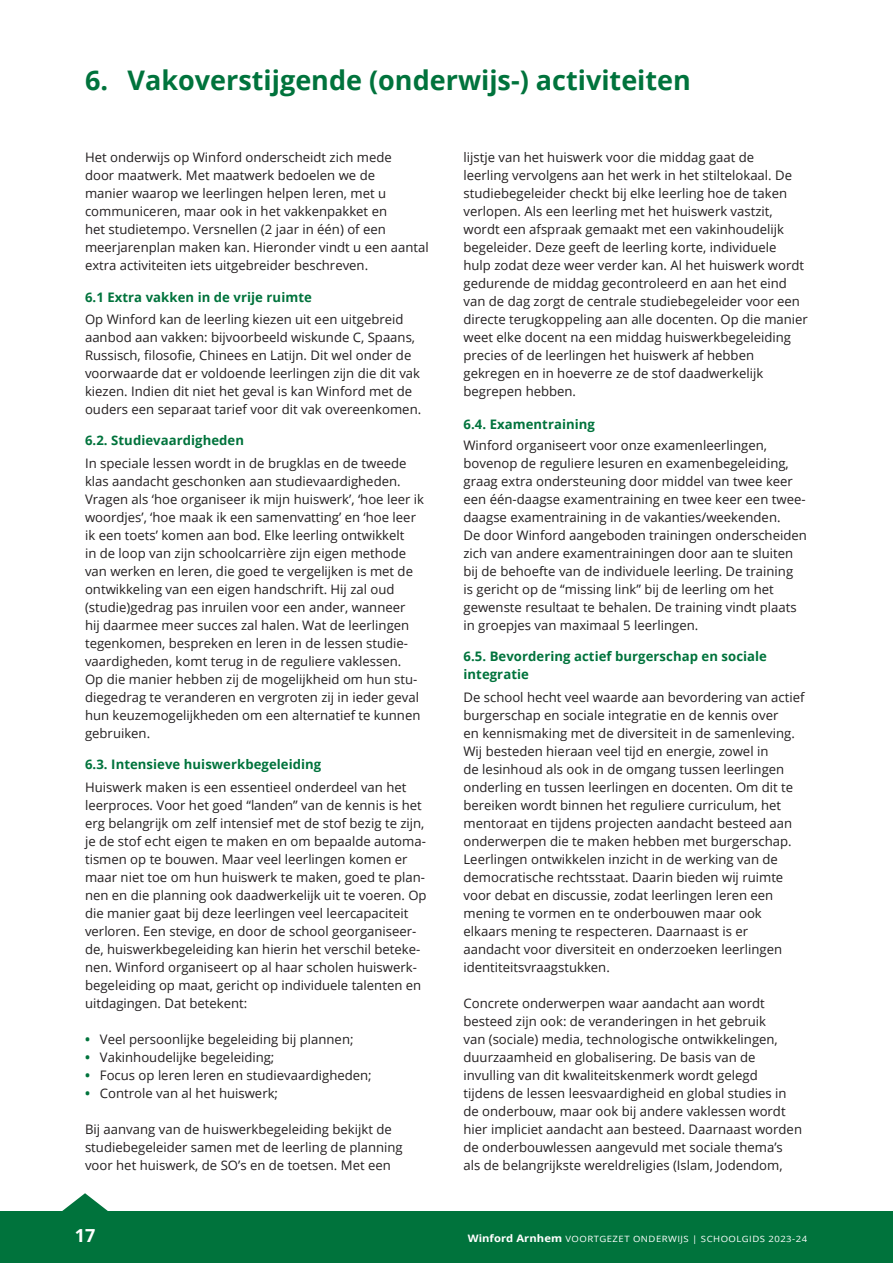
<style>
.page{position:relative;width:893px;height:1263px;background:#fff}
.page>*{position:absolute;margin:0;border:0;box-sizing:border-box;transform-origin:0 0}
.t1{font:700 27px "Open Sans";color:#00733c}
.t2{font:700 18px "Open Sans";color:#fff}
.t3{font:13.2px/18px "Open Sans";color:#231f20}
.t4{font:700 13.2px/18px "Open Sans";letter-spacing:.005em;color:#00733c}
.t5{font:8.7px "Open Sans";letter-spacing:.05em;color:#fff;scale:1.1 1}
.s1{font-weight:700;color:#00733c}
.s2{font-weight:700;font-size:10.2px}
</style>
<div class="page">
<div style="left:0;top:1212px;width:893px;height:51px;background:#00733c"></div>
<svg style="left:61px;top:1193px;width:48px;height:19px"></svg>
<h1 class="t1" style="left:85px;top:61px;width:607px">6. Vakoverstijgende (onderwijs-) activiteiten</h1>
<p class="t3" style="left:85px;top:148px;width:345px">Het onderwijs op Winford onderscheidt zich mede<br>door maatwerk. Met maatwerk bedoelen we de<br>manier waarop we leerlingen helpen leren, met u communiceren, maar ook in het vakkenpakket en<br>het studietempo. Versnellen (2 jaar in één) of een meerjarenplan maken kan. Hieronder vindt u een aantal extra activiteiten iets uitgebreider beschreven.</p>
<p class="t4" style="left:85px;top:287px;width:228px">6.1 Extra vakken in de vrije ruimte</p>
<p class="t3" style="left:85px;top:310px;width:338px">Op Winford kan de leerling kiezen uit een uitgebreid aanbod aan vakken: bijvoorbeeld wiskunde C, Spaans, Russisch, filosofie, Chinees en Latijn. Dit wel onder de voorwaarde dat er voldoende leerlingen zijn die dit vak kiezen. Indien dit niet het geval is kan Winford met de ouders een separaat tarief voor dit vak overeenkomen.</p>
<p class="t4" style="left:85px;top:431px;width:161px">6.2. Studievaardigheden</p>
<p class="t3" style="left:85px;top:454px;width:341px">In speciale lessen wordt in de brugklas en de tweede klas aandacht geschonken aan studievaardigheden.<br>Vragen als ‘hoe organiseer ik mijn huiswerk’, ‘hoe leer ik woordjes’, ‘hoe maak ik een samenvatting’ en ‘hoe leer ik een toets’ komen aan bod. Elke leerling ontwikkelt<br>in de loop van zijn schoolcarrière zijn eigen methode van werken en leren, die goed te vergelijken is met de ontwikkeling van een eigen handschrift. Hij zal oud (studie)gedrag pas inruilen voor een ander, wanneer<br>hij daarmee meer succes zal halen. Wat de leerlingen tegenkomen, bespreken en leren in de lessen studie&shy;vaardigheden, komt terug in de reguliere vaklessen.<br>Op die manier hebben zij de mogelijkheid om hun stu&shy;diegedrag te veranderen en vergroten zij in ieder geval hun keuzemogelijkheden om een alternatief te kunnen gebruiken.</p>
<p class="t4" style="left:85px;top:755px;width:238px">6.3. Intensieve huiswerkbegeleiding</p>
<p class="t3" style="left:85px;top:778px;width:343px">Huiswerk maken is een essentieel onderdeel van het leerproces. Voor het goed “landen” van de kennis is het erg belangrijk om zelf intensief met de stof bezig te zijn, je de stof echt eigen te maken en om bepaalde automa&shy;tismen op te bouwen. Maar veel leerlingen komen er maar niet toe om hun huiswerk te maken, goed te plan&shy;nen en die planning ook daadwerkelijk uit te voeren. Op die manier gaat bij deze leerlingen veel leercapaciteit verloren. Een stevige, en door de school georganiseer&shy;de, huiswerkbegeleiding kan hierin het verschil beteke&shy;nen. Winford organiseert op al haar scholen huiswerk&shy;begeleiding op maat, gericht op individuele talenten en uitdagingen. Dat betekent:</p>
<p class="t3" style="left:85px;top:1030px;width:270px"><span class="s1">•</span> Veel persoonlijke begeleiding bij plannen;</p>
<p class="t3" style="left:85px;top:1048px;width:191px"><span class="s1">•</span> Vakinhoudelijke begeleiding;</p>
<p class="t3" style="left:85px;top:1066px;width:288px"><span class="s1">•</span> Focus op leren leren en studievaardigheden;</p>
<p class="t3" style="left:85px;top:1084px;width:195px"><span class="s1">•</span> Controle van al het huiswerk;</p>
<p class="t3" style="left:85px;top:1120px;width:319px">Bij aanvang van de huiswerkbegeleiding bekijkt de studiebegeleider samen met de leerling de planning voor het huiswerk, de SO’s en de toetsen. Met een</p>
<p class="t3" style="left:463px;top:148px;width:346px">lijstje van het huiswerk voor die middag gaat de<br>leerling vervolgens aan het werk in het stiltelokaal. De studiebegeleider checkt bij elke leerling hoe de taken verlopen. Als een leerling met het huiswerk vastzit, wordt een afspraak gemaakt met een vakinhoudelijk begeleider. Deze geeft de leerling korte, individuele<br>hulp zodat deze weer verder kan. Al het huiswerk wordt gedurende de middag gecontroleerd en aan het eind van de dag zorgt de centrale studiebegeleider voor een directe terugkoppeling aan alle docenten. Op die manier weet elke docent na een middag huiswerkbegeleiding precies of de leerlingen het huiswerk af hebben gekregen en in hoeverre ze de stof daadwerkelijk begrepen hebben.</p>
<p class="t4" style="left:463px;top:415px;width:133px">6.4. Examentraining</p>
<p class="t3" style="left:463px;top:436px;width:345px">Winford organiseert voor onze examenleerlingen, bovenop de reguliere lesuren en examenbegeleiding, graag extra ondersteuning door middel van twee keer een één-daagse examentraining en twee keer een twee&shy;daagse examentraining in de vakanties/weekenden.<br>De door Winford aangeboden trainingen onderscheiden zich van andere examentrainingen door aan te sluiten bij de behoefte van de individuele leerling. De training<br>is gericht op de “missing link” bij de leerling om het gewenste resultaat te behalen. De training vindt plaats in groepjes van maximaal 5 leerlingen.</p>
<p class="t4" style="left:463px;top:647px;width:305px">6.5. Bevordering actief burgerschap en sociale integratie</p>
<p class="t3" style="left:463px;top:687px;width:343px">De school hecht veel waarde aan bevordering van actief burgerschap en sociale integratie en de kennis over<br>en kennismaking met de diversiteit in de samenleving.<br>Wij besteden hieraan veel tijd en energie, zowel in<br>de lesinhoud als ook in de omgang tussen leerlingen onderling en tussen leerlingen en docenten. Om dit te bereiken wordt binnen het reguliere curriculum, het mentoraat en tijdens projecten aandacht besteed aan onderwerpen die te maken hebben met burgerschap.<br>Leerlingen ontwikkelen inzicht in de werking van de democratische rechtsstaat. Daarin bieden wij ruimte voor debat en discussie, zodat leerlingen leren een mening te vormen en te onderbouwen maar ook elkaars mening te respecteren. Daarnaast is er aandacht voor diversiteit en onderzoeken leerlingen identiteitsvraagstukken.</p>
<p class="t3" style="left:463px;top:993px;width:340px">Concrete onderwerpen waar aandacht aan wordt besteed zijn ook: de veranderingen in het gebruik<br>van (sociale) media, technologische ontwikkelingen, duurzaamheid en globalisering. De basis van de invulling van dit kwaliteitskenmerk wordt gelegd tijdens de lessen leesvaardigheid en global studies in de onderbouw, maar ook bij andere vaklessen wordt hier impliciet aandacht aan besteed. Daarnaast worden de onderbouwlessen aangevuld met sociale thema’s als de belangrijkste wereldreligies (Islam, Jodendom,</p>
<h2 class="t2" style="left:75px;top:1222px;width:22px">17</h2>
<p class="t5" style="left:468px;top:1232px;width:310px"><span class="s2">Winford Arnhem</span> VOORTGEZET ONDERWIJS | SCHOOLGIDS 2023-24</p>
</div>
